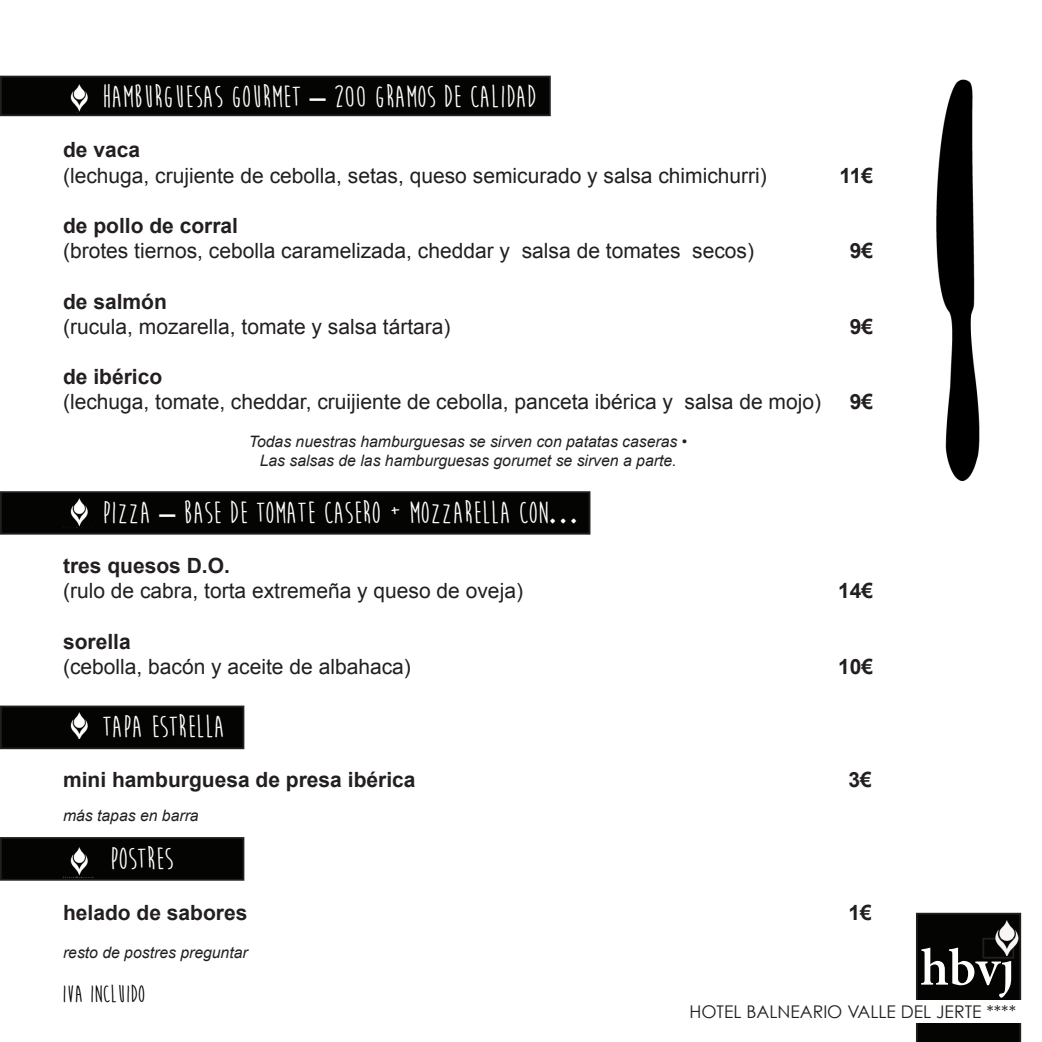
<style>
.page{position:relative;width:1042px;height:1042px;background:#fff}
.page>*{position:absolute;margin:0;border:0;box-sizing:border-box;transform-origin:0 0}
.t1{font:600 52.5px "Minion Pro";color:#fff}
.t2{font:700 31.5px "Moon Flower";color:#fff}
.t3{font:700 24.5px "Moon Flower";color:#000}
.t4{font:21px "Arial";color:#231f20}
.t5{font:700 21px "Arial";color:#231f20}
.t6{font:17.5px "Century Gothic";color:#231f20}
.t7{font:italic 15.75px "Arial";color:#231f20}
</style>
<div class="page">
<div style="left:1px;top:838px;width:242px;height:42px;background:#040503"></div>
<div style="left:0;top:837px;width:244px;height:43px;border:2px solid #231f20"></div>
<div style="left:1px;top:706px;width:242px;height:42px;background:#040503"></div>
<div style="left:0;top:705px;width:244px;height:44px;border:2px solid #231f20"></div>
<div style="left:1px;top:77px;width:549px;height:38px;background:#040503"></div>
<div style="left:0;top:76px;width:551px;height:40px;border:2px solid #231f20"></div>
<div style="left:1px;top:492px;width:588px;height:42px;background:#040503"></div>
<div style="left:0;top:491px;width:590px;height:44px;border:2px solid #231f20"></div>
<img style="left:65px;top:84px;width:23px;height:29px">
<img style="left:936px;top:79px;width:44px;height:403px">
<img style="left:70px;top:499px;width:18px;height:28px">
<img style="left:70px;top:712px;width:18px;height:26px">
<img style="left:63px;top:848px;width:30px;height:29px">
<div style="left:916px;top:913px;width:105px;height:129px;background:#040503"></div>
<div style="left:678px;top:1000px;width:345px;height:22px;background:#fff"></div>
<div style="left:983px;top:938px;width:30px;height:20px;background:#040503"></div>
<div style="left:982px;top:938px;width:32px;height:20px;border:2px solid #231f20"></div>
<img style="left:990px;top:920px;width:32px;height:35px">
<p class="t2" style="left:102px;top:80px;width:436px">HAMBURGUESAS GOURMET – 200 GRAMOS DE CALIDAD</p>
<p class="t5" style="left:63px;top:136px;width:79px">de vaca</p>
<p class="t4" style="left:63px;top:161px;width:705px">(lechuga, crujiente de cebolla, setas, queso semicurado y salsa chimichurri)</p>
<p class="t5" style="left:839px;top:161px;width:35px">11€</p>
<p class="t5" style="left:63px;top:212px;width:177px">de pollo de corral</p>
<p class="t4" style="left:63px;top:237px;width:692px">(brotes tiernos, cebolla caramelizada, cheddar y salsa de tomates secos)</p>
<p class="t5" style="left:850px;top:237px;width:25px">9€</p>
<p class="t5" style="left:63px;top:287px;width:105px">de salmón</p>
<p class="t4" style="left:63px;top:313px;width:389px">(rucula, mozarella, tomate y salsa tártara)</p>
<p class="t5" style="left:850px;top:312px;width:25px">9€</p>
<p class="t5" style="left:63px;top:363px;width:101px">de ibérico</p>
<p class="t4" style="left:63px;top:388px;width:759px">(lechuga, tomate, cheddar, cruijiente de cebolla, panceta ibérica y salsa de mojo)</p>
<p class="t5" style="left:850px;top:388px;width:25px">9€</p>
<p class="t7" style="left:249px;top:431px;width:440px">Todas nuestras hamburguesas se sirven con patatas caseras •</p>
<p class="t7" style="left:260px;top:450px;width:418px">Las salsas de las hamburguesas gorumet se sirven a parte.</p>
<p class="t2" style="left:102px;top:496px;width:479px">PIZZA – BASE DE TOMATE CASERO + MOZZARELLA CON…</p>
<p class="t5" style="left:63px;top:552px;width:168px">tres quesos D.O.</p>
<p class="t4" style="left:63px;top:577px;width:461px">(rulo de cabra, torta extremeña y queso de oveja)</p>
<p class="t5" style="left:838px;top:577px;width:37px">14€</p>
<p class="t5" style="left:63px;top:627px;width:69px">sorella</p>
<p class="t4" style="left:63px;top:653px;width:349px">(cebolla, bacón y aceite de albahaca)</p>
<p class="t5" style="left:838px;top:653px;width:37px">10€</p>
<p class="t2" style="left:102px;top:710px;width:124px">TAPA ESTRELLA</p>
<p class="t5" style="left:63px;top:766px;width:354px">mini hamburguesa de presa ibérica</p>
<p class="t5" style="left:848px;top:766px;width:25px">3€</p>
<p class="t7" style="left:63px;top:805px;width:137px">más tapas en barra</p>
<p class="t2" style="left:110px;top:842px;width:65px">POSTRES</p>
<p class="t5" style="left:63px;top:898px;width:186px">helado de sabores</p>
<p class="t5" style="left:848px;top:898px;width:25px">1€</p>
<p class="t7" style="left:63px;top:942px;width:186px">resto de postres preguntar</p>
<p class="t3" style="left:62px;top:981px;width:85px">IVA INCLUIDO</p>
<p class="t1" style="left:920px;top:931px;width:96px">hbvj</p>
<p class="t6" style="left:689px;top:1001px;width:328px">HOTEL BALNEARIO VALLE DEL JERTE ****</p>
</div>
